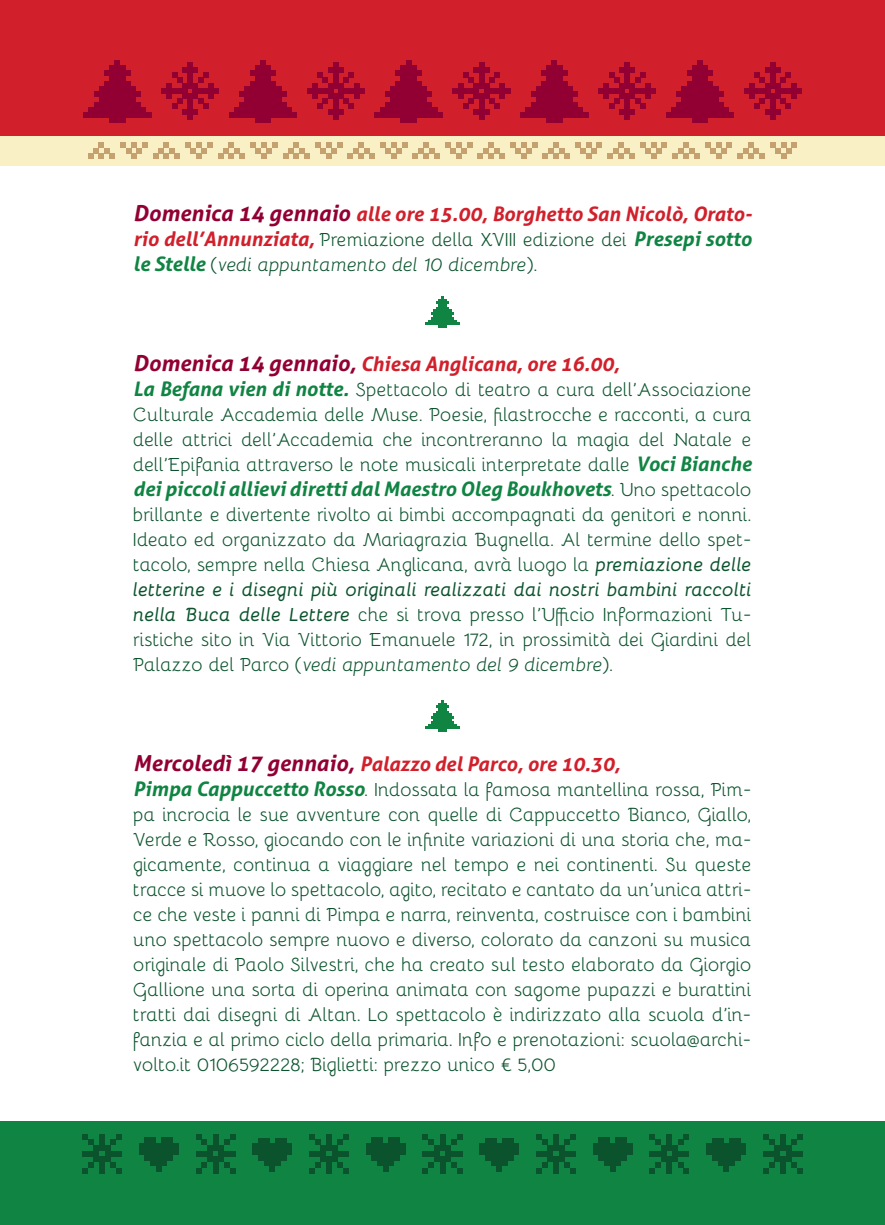
<style>
.page{position:relative;width:885px;height:1225px;background:#fff}
.page>*{position:absolute;margin:0;border:0;box-sizing:border-box;transform-origin:0 0}
.t1{font:italic 700 20px "Aller";color:#d1202b}
.t2{font:italic 700 20px "Aller";color:#108443}
.t3{font:19px/25px "Bellota";letter-spacing:-.01em;color:#0b532d;text-align:justify}
.s1{font-size:22px;color:#920033}
.s2{font-family:"Aller";font-weight:700;font-style:italic;font-size:20px;color:#d1202b}
.s3{font-family:"Aller";font-weight:700;font-style:italic;font-size:20px;color:#108443}
.s4{font-style:italic}
.s5{font-family:"Bellota";font-weight:400;font-style:normal;font-size:19px;color:#0b532d}
.s6{font-weight:700;font-style:italic}
</style>
<div class="page">
<svg style="left:425px;top:296px;width:34px;height:32px"></svg>
<svg style="left:425px;top:700px;width:34px;height:32px"></svg>
<div style="left:0;top:0;width:884px;height:137px;background:#d1202b"></div>
<div style="left:0;top:136px;width:884px;height:29px;background:#f9f0c6"></div>
<svg style="left:88px;top:143px;width:59px;height:16px"></svg>
<svg style="left:153px;top:143px;width:59px;height:16px"></svg>
<svg style="left:218px;top:143px;width:59px;height:16px"></svg>
<svg style="left:283px;top:143px;width:59px;height:16px"></svg>
<svg style="left:348px;top:143px;width:156px;height:16px"></svg>
<svg style="left:510px;top:143px;width:59px;height:16px"></svg>
<svg style="left:575px;top:143px;width:59px;height:16px"></svg>
<svg style="left:640px;top:143px;width:59px;height:16px"></svg>
<svg style="left:705px;top:143px;width:92px;height:16px"></svg>
<svg style="left:84px;top:60px;width:67px;height:63px"></svg>
<svg style="left:229px;top:60px;width:68px;height:63px"></svg>
<svg style="left:375px;top:60px;width:67px;height:63px"></svg>
<svg style="left:520px;top:60px;width:68px;height:63px"></svg>
<svg style="left:666px;top:60px;width:67px;height:63px"></svg>
<svg style="left:162px;top:62px;width:57px;height:57px"></svg>
<svg style="left:307px;top:62px;width:57px;height:57px"></svg>
<svg style="left:453px;top:62px;width:57px;height:57px"></svg>
<svg style="left:598px;top:62px;width:57px;height:57px"></svg>
<svg style="left:744px;top:62px;width:57px;height:57px"></svg>
<div style="left:0;top:1121px;width:884px;height:104px;background:#108443"></div>
<svg style="left:82px;top:1134px;width:40px;height:39px"></svg>
<div style="left:162px;top:1137px;width:5px;height:17px;background:#0b532d"></div>
<div style="left:167px;top:1137px;width:6px;height:17px;background:#0b532d"></div>
<div style="left:150px;top:1137px;width:6px;height:17px;background:#0b532d"></div>
<div style="left:145px;top:1137px;width:5px;height:17px;background:#0b532d"></div>
<svg style="left:139px;top:1143px;width:40px;height:28px"></svg>
<svg style="left:196px;top:1134px;width:39px;height:39px"></svg>
<div style="left:252px;top:1143px;width:34px;height:6px;background:#0b532d"></div>
<div style="left:252px;top:1149px;width:34px;height:5px;background:#0b532d"></div>
<svg style="left:258px;top:1138px;width:34px;height:28px"></svg>
<div style="left:269px;top:1160px;width:6px;height:11px;background:#0b532d"></div>
<svg style="left:309px;top:1134px;width:40px;height:39px"></svg>
<div style="left:388px;top:1137px;width:6px;height:17px;background:#0b532d"></div>
<div style="left:394px;top:1137px;width:6px;height:17px;background:#0b532d"></div>
<div style="left:377px;top:1137px;width:6px;height:17px;background:#0b532d"></div>
<div style="left:371px;top:1137px;width:6px;height:17px;background:#0b532d"></div>
<svg style="left:366px;top:1143px;width:5px;height:11px"></svg>
<div style="left:371px;top:1154px;width:23px;height:6px;background:#0b532d"></div>
<svg style="left:377px;top:1143px;width:28px;height:28px"></svg>
<svg style="left:422px;top:1134px;width:40px;height:39px"></svg>
<div style="left:479px;top:1143px;width:34px;height:6px;background:#0b532d"></div>
<div style="left:479px;top:1149px;width:34px;height:5px;background:#0b532d"></div>
<svg style="left:485px;top:1138px;width:34px;height:28px"></svg>
<div style="left:496px;top:1160px;width:6px;height:11px;background:#0b532d"></div>
<svg style="left:536px;top:1134px;width:39px;height:39px"></svg>
<div style="left:615px;top:1137px;width:6px;height:17px;background:#0b532d"></div>
<div style="left:621px;top:1137px;width:5px;height:17px;background:#0b532d"></div>
<div style="left:604px;top:1137px;width:5px;height:17px;background:#0b532d"></div>
<div style="left:598px;top:1137px;width:6px;height:17px;background:#0b532d"></div>
<svg style="left:593px;top:1143px;width:5px;height:11px"></svg>
<div style="left:598px;top:1154px;width:23px;height:6px;background:#0b532d"></div>
<svg style="left:604px;top:1143px;width:28px;height:28px"></svg>
<svg style="left:649px;top:1134px;width:40px;height:39px"></svg>
<div style="left:706px;top:1143px;width:34px;height:6px;background:#0b532d"></div>
<div style="left:706px;top:1149px;width:34px;height:5px;background:#0b532d"></div>
<svg style="left:712px;top:1138px;width:34px;height:28px"></svg>
<div style="left:723px;top:1160px;width:6px;height:11px;background:#0b532d"></div>
<svg style="left:763px;top:1134px;width:39px;height:39px"></svg>
<p class="t1" style="left:133px;top:201px;width:620px"><span class="s1">Domenica 14 gennaio</span> alle ore 15.00, Borghetto San Nicolò, Orato-</p>
<p class="t3" style="left:133px;top:226px;width:619px"><span class="s2">rio dell’Annunziata,</span> Premiazione della XVIII edizione dei <span class="s3">Presepi sotto le Stelle</span> (<span class="s4">vedi appuntamento del 10 dicembre</span>).</p>
<p class="t1" style="left:133px;top:351px;width:488px"><span class="s1">Domenica 14 gennaio,</span> Chiesa Anglicana, ore 16.00,</p>
<p class="t3" style="left:133px;top:376px;width:620px"><span class="s3">La Befana vien di notte.</span> Spettacolo di teatro a cura dell’Associazione Culturale Accademia delle Muse. Poesie, filastrocche e racconti, a cura delle attrici dell’Accademia che incontreranno la magia del Natale e dell’Epifania attraverso le note musicali interpretate dalle <span class="s3">Voci Bianche</span></p>
<p class="t2" style="left:133px;top:476px;width:619px">dei piccoli allievi diretti dal Maestro Oleg Boukhovets<span class="s5">. Uno spettacolo</span></p>
<p class="t3" style="left:133px;top:501px;width:620px">brillante e divertente rivolto ai bimbi accompagnati da genitori e nonni.<br>Ideato ed organizzato da Mariagrazia Bugnella. Al termine dello spet&shy;tacolo, sempre nella Chiesa Anglicana, avrà luogo la <span class="s6">premiazione delle letterine e i disegni più originali realizzati dai nostri bambini raccolti nella Buca delle Lettere</span> che si trova presso l’Ufficio Informazioni Tu&shy;ristiche sito in Via Vittorio Emanuele 172, in prossimità dei Giardini del Palazzo del Parco (<span class="s4">vedi appuntamento del 9 dicembre</span>).</p>
<p class="t1" style="left:133px;top:751px;width:488px"><span class="s1">Mercoledì 17 gennaio,</span> Palazzo del Parco, ore 10.30,</p>
<p class="t3" style="left:133px;top:776px;width:620px"><span class="s3">Pimpa Cappuccetto Rosso</span>. Indossata la famosa mantellina rossa, Pim&shy;pa incrocia le sue avventure con quelle di Cappuccetto Bianco, Giallo, Verde e Rosso, giocando con le infinite variazioni di una storia che, ma&shy;gicamente, continua a viaggiare nel tempo e nei continenti. Su queste tracce si muove lo spettacolo, agito, recitato e cantato da un’unica attri&shy;ce che veste i panni di Pimpa e narra, reinventa, costruisce con i bambini uno spettacolo sempre nuovo e diverso, colorato da canzoni su musica originale di Paolo Silvestri, che ha creato sul testo elaborato da Giorgio Gallione una sorta di operina animata con sagome pupazzi e burattini tratti dai disegni di Altan. Lo spettacolo è indirizzato alla scuola d’in&shy;fanzia e al primo ciclo della primaria. Info e prenotazioni: scuola@archi&shy;volto.it 0106592228; Biglietti: prezzo unico € 5,00</p>
</div>
